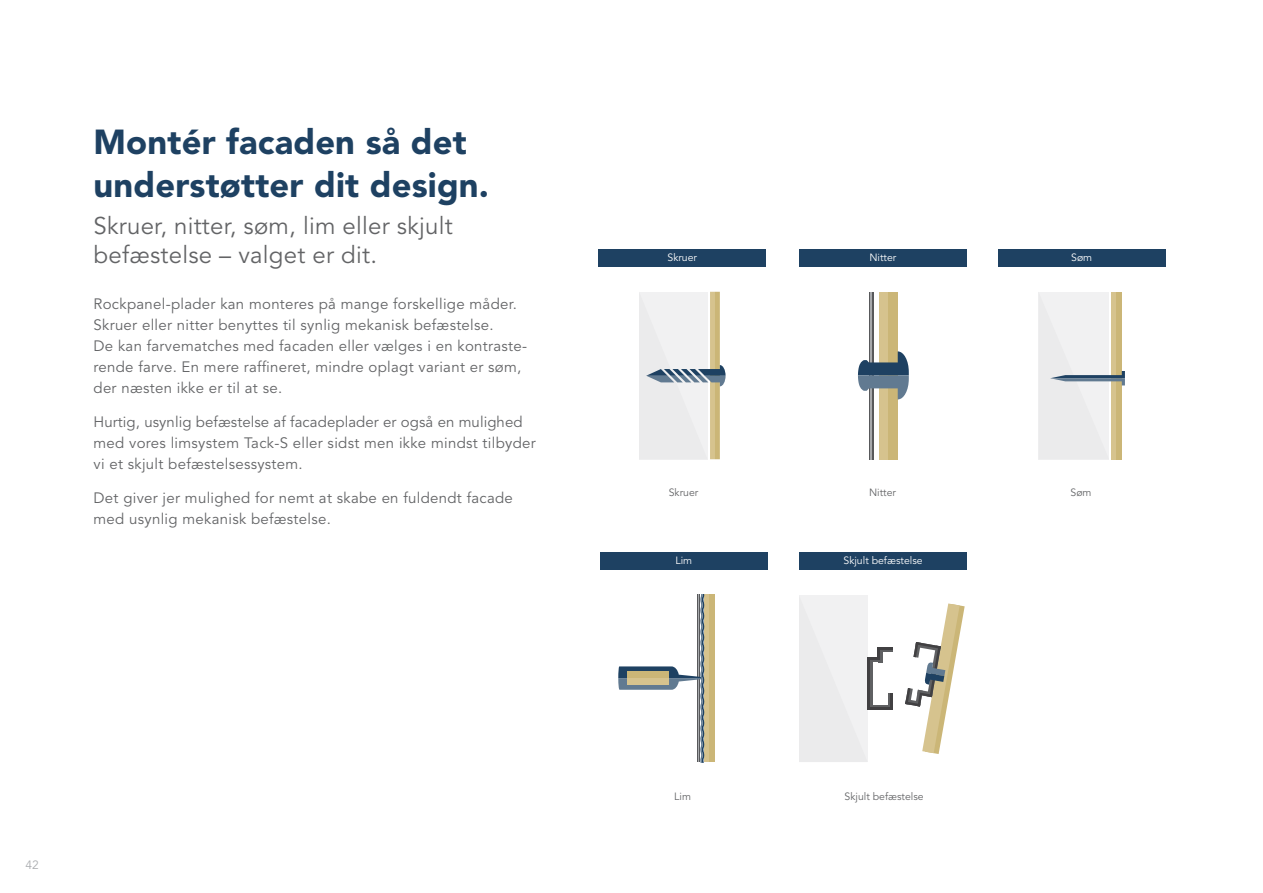
<style>
.page{position:relative;width:1263px;height:893px;background:#fff}
.page>*{position:absolute;margin:0;border:0;box-sizing:border-box;transform-origin:0 0}
.t1{font:900 34.5px/43.5px "Avenir";letter-spacing:.005em;color:#1e4162}
.t2{font:24px/28.5px "Avenir";letter-spacing:.01em;color:#636466}
.t3{font:15px/21px "Avenir";letter-spacing:.02em;color:#636466}
.t4{font:12px "Avenir";color:#acaeb1}
.t5{font:10.5px "Avenir";color:#fff}
.t6{font:10.5px "Avenir";color:#636466}
</style>
<div class="page">
<div style="left:599px;top:250px;width:167px;height:17px;background:#1e4162"></div>
<div style="left:799px;top:250px;width:167px;height:17px;background:#1e4162"></div>
<div style="left:998px;top:250px;width:167px;height:17px;background:#1e4162"></div>
<div style="left:600px;top:553px;width:167px;height:17px;background:#1e4162"></div>
<svg style="left:639px;top:292px;width:86px;height:167px"></svg>
<svg style="left:1038px;top:292px;width:87px;height:167px"></svg>
<hr style="left:872px;top:292px;width:2px;height:167px;background:#58595b">
<hr style="left:869px;top:292px;width:1px;height:167px;background:#58595b">
<hr style="left:870px;top:292px;width:2px;height:167px;background:#a7a9ac">
<div style="left:879px;top:292px;width:9px;height:167px;background:#d6c38e"></div>
<div style="left:888px;top:292px;width:10px;height:167px;background:#cbb677"></div>
<svg style="left:858px;top:351px;width:51px;height:48px"></svg>
<div style="left:704px;top:595px;width:6px;height:167px;background:#d6c38e"></div>
<div style="left:710px;top:595px;width:5px;height:167px;background:#cbb677"></div>
<svg style="left:618px;top:595px;width:87px;height:167px"></svg>
<div style="left:628px;top:671px;width:41px;height:7px;background:#cbb677"></div>
<div style="left:628px;top:678px;width:41px;height:7px;background:#d6c38e"></div>
<div style="left:799px;top:553px;width:168px;height:17px;background:#1e4162"></div>
<div style="left:888px;top:694px;width:5px;height:16px;background:#5f6062"></div>
<div style="left:878px;top:647px;width:15px;height:5px;background:#5f6062"></div>
<svg style="left:880px;top:705px;width:10px;height:3px"></svg>
<div style="left:878px;top:647px;width:5px;height:15px;background:#5f6062"></div>
<hr style="left:890px;top:694px;width:3px;height:16px;background:#414042">
<hr style="left:878px;top:647px;width:15px;height:3px;background:#414042">
<hr style="left:870px;top:708px;width:23px;height:2px;background:#414042">
<svg style="left:799px;top:595px;width:81px;height:167px"></svg>
<svg style="left:905px;top:603px;width:60px;height:151px"></svg>
<h1 class="t1" style="left:94px;top:120px;width:397px">Montér facaden så det understøtter dit design.</h1>
<h2 class="t2" style="left:94px;top:212px;width:361px">Skruer, nitter, søm, lim eller skjult befæstelse – valget er dit.</h2>
<p class="t3" style="left:94px;top:294px;width:435px">Rockpanel-plader kan monteres på mange forskellige måder.<br>Skruer eller nitter benyttes til synlig mekanisk befæstelse.<br>De kan farvematches med facaden eller vælges i en kontraste&shy;rende farve. En mere raffineret, mindre oplagt variant er søm, der næsten ikke er til at se.</p>
<p class="t3" style="left:94px;top:412px;width:444px">Hurtig, usynlig befæstelse af facadeplader er også en mulighed med vores limsystem Tack-S eller sidst men ikke mindst tilbyder vi et skjult befæstelsessystem.</p>
<p class="t3" style="left:94px;top:487px;width:421px">Det giver jer mulighed for nemt at skabe en fuldendt facade med usynlig mekanisk befæstelse.</p>
<p class="t4" style="left:26px;top:858px;width:15px">42</p>
<p class="t5" style="left:667px;top:251px;width:31px">Skruer</p>
<p class="t5" style="left:869px;top:251px;width:28px">Nitter</p>
<p class="t5" style="left:1071px;top:251px;width:23px">Søm</p>
<p class="t6" style="left:669px;top:486px;width:31px">Skruer</p>
<p class="t6" style="left:869px;top:486px;width:28px">Nitter</p>
<p class="t6" style="left:1070px;top:486px;width:23px">Søm</p>
<p class="t5" style="left:675px;top:554px;width:18px">Lim</p>
<p class="t5" style="left:843px;top:554px;width:81px">Skjult befæstelse</p>
<p class="t6" style="left:674px;top:790px;width:18px">Lim</p>
<p class="t6" style="left:844px;top:790px;width:81px">Skjult befæstelse</p>
</div>
